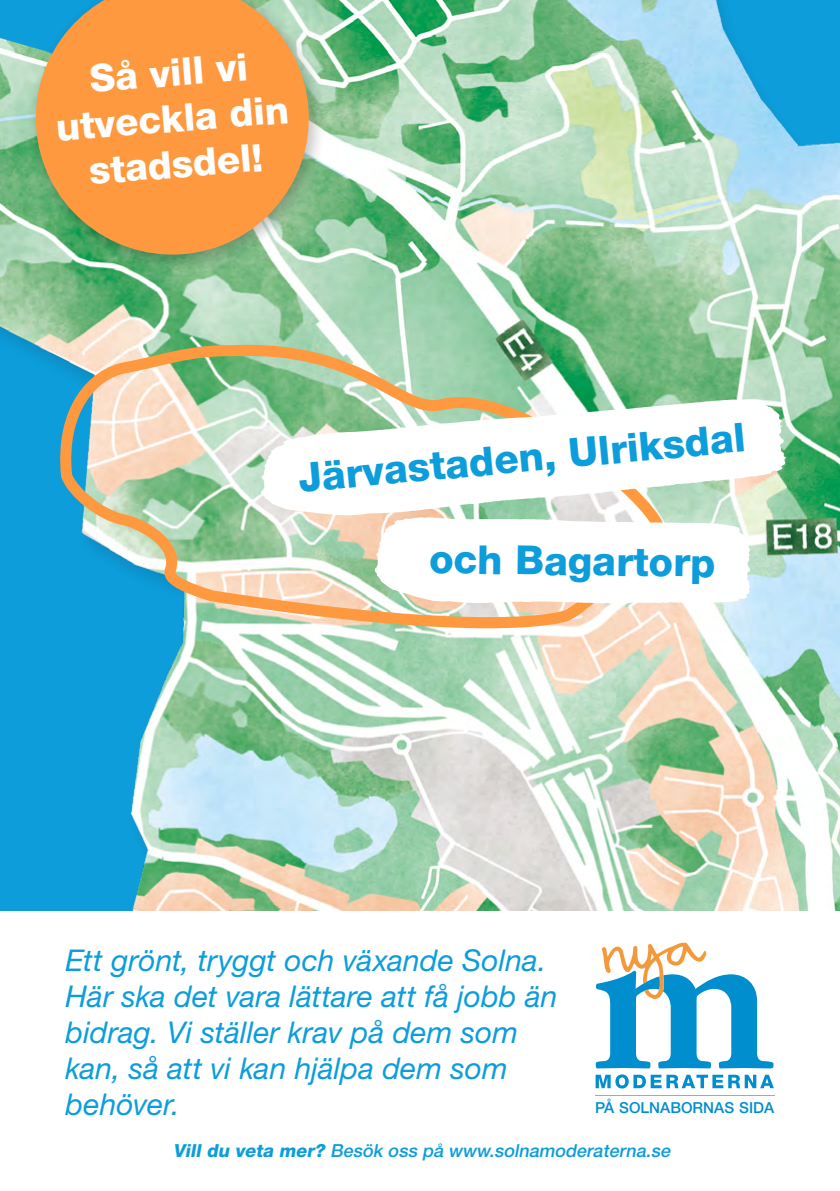
<style>
.page{position:relative;width:840px;height:1191px;background:#fff}
.page>*{position:absolute;margin:0;border:0;box-sizing:border-box;transform-origin:0 0}
.t1{font:800 40px "Helvetica Neue LT Std";color:#0d9ddb}
.t2{font:800 38.2px/45.8px "Helvetica Neue LT Std";color:#fff;text-align:center}
.t3{font:italic 30px/36px "Helvetica Neue LT Std";color:#0d9ddb}
.t4{font:italic 500 18px "Helvetica Neue LT Std";color:#0d9ddb}
.t5{font:500 15.2px "Helvetica Neue LT Std";color:#008ecf}
.s1{font-weight:800}
</style>
<div class="page">
<img style="left:0;top:0;width:839px;height:911px">
<div style="left:26px;top:0;width:301px;height:273px;background:#000001;opacity:.25"></div>
<svg style="left:31px;top:0;width:282px;height:259px;background:#e1a055"></svg>
<svg style="left:54px;top:341px;width:614px;height:293px;background:#adc7af"></svg>
<svg style="left:261px;top:399px;width:525px;height:116px"></svg>
<svg style="left:374px;top:517px;width:376px;height:86px"></svg>
<svg style="left:595px;top:1074px;width:178px;height:14px"></svg>
<svg style="left:595px;top:942px;width:178px;height:126px"></svg>
<hr style="left:594px;top:1095px;width:179px;height:1px;background:#f3993b">
<p class="t2" style="left:51px;top:58px;width:235px;rotate:-4deg">Så vill vi utveckla din stadsdel!</p>
<h1 class="t1" style="left:296px;top:453px;width:450px;rotate:-5deg">Järvastaden, Ulriksdal</h1>
<h1 class="t1" style="left:429px;top:534px;width:287px;rotate:1deg">och Bagartorp</h1>
<p class="t3" style="left:66px;top:941px;width:493px">Ett grönt, tryggt och växande Solna.<br>Här ska det vara lättare att få jobb än bidrag. Vi ställer krav på dem som kan, så att vi kan hjälpa dem som behöver.</p>
<p class="t5" style="left:594px;top:1098px;width:180px">PÅ SOLNABORNAS SIDA</p>
<p class="t4" style="left:173px;top:1139px;width:502px"><span class="s1">Vill du veta mer?</span> Besök oss på www.solnamoderaterna.se</p>
</div>
